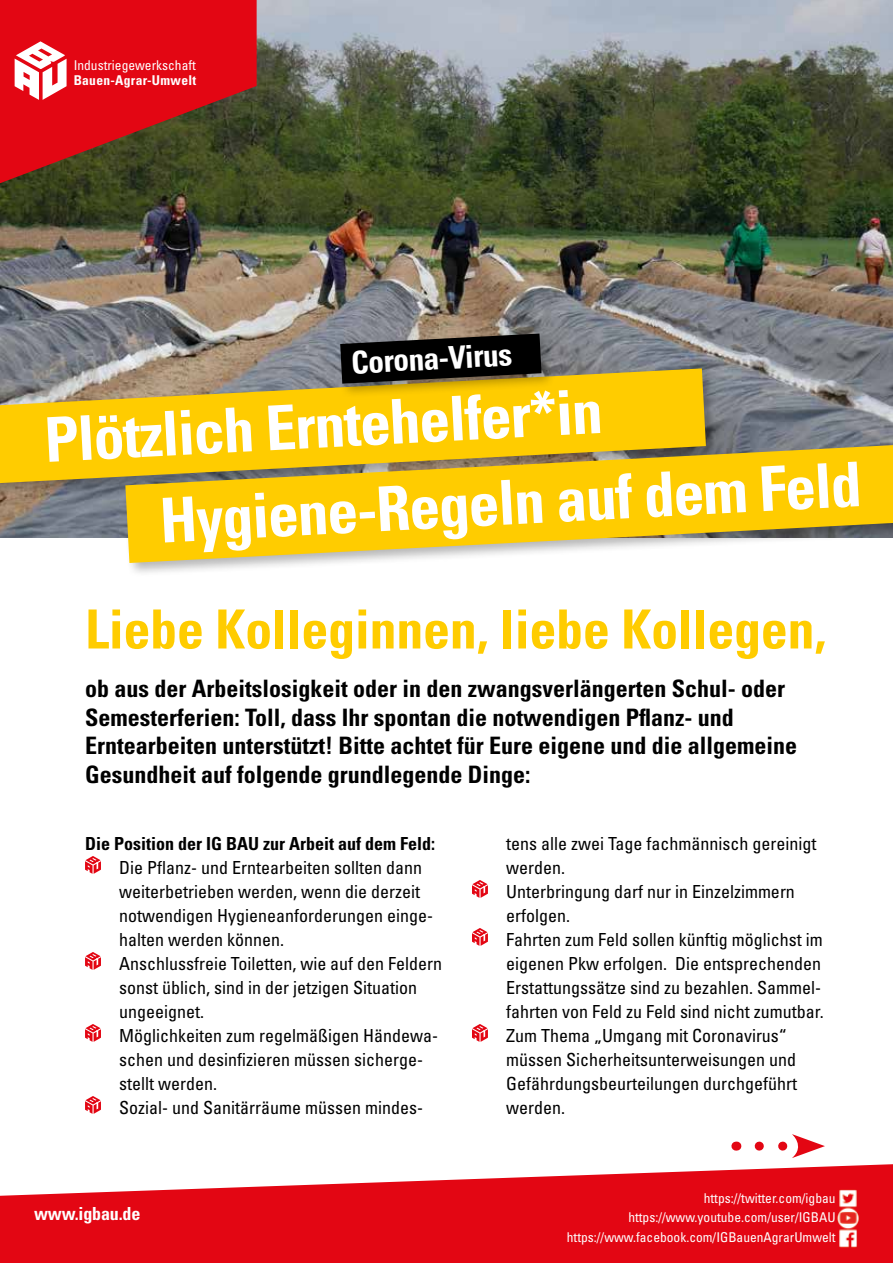
<style>
.page{position:relative;width:893px;height:1263px;background:#fff}
.page>*{position:absolute;margin:0;border:0;box-sizing:border-box;transform-origin:0 0}
.t1{font:700 condensed 61.8px/86.6px "Univers";color:#fff}
.t2{font:700 condensed 54px "Univers";letter-spacing:-.005em;color:#fc0}
.t3{font:700 condensed 31.65px "Univers";color:#fff}
.t4{font:700 condensed 24px/28.5px "Univers";color:#000}
.t5{font:condensed 18px/24px "Univers";color:#000}
.t6{font:700 condensed 18px "Univers";color:#000}
.t7{font:700 condensed 18px "Univers";letter-spacing:-.01em;color:#fff}
.t8{font:condensed 13.5px/19.5px "Univers";color:#fff;text-align:right}
.t9{font:700 condensed 13.5px "Univers";letter-spacing:.025em;color:#fff}
</style>
<div class="page">
<img style="left:0;top:0;width:893px;height:538px">
<svg style="left:85px;top:856px;width:16px;height:18px"></svg>
<svg style="left:85px;top:952px;width:16px;height:18px"></svg>
<svg style="left:85px;top:1024px;width:16px;height:18px"></svg>
<svg style="left:85px;top:1096px;width:16px;height:18px"></svg>
<svg style="left:472px;top:880px;width:16px;height:18px"></svg>
<svg style="left:472px;top:928px;width:16px;height:18px"></svg>
<svg style="left:472px;top:1024px;width:16px;height:18px"></svg>
<svg style="left:759px;top:1134px;width:66px;height:24px"></svg>
<div style="left:0;top:365px;width:721px;height:133px;background:#000;opacity:.29"></div>
<svg style="left:0;top:368px;width:706px;height:115px;background:#e8be1d"></svg>
<div style="left:122px;top:441px;width:771px;height:137px;background:#000;opacity:.29"></div>
<svg style="left:125px;top:445px;width:768px;height:118px;background:#efc72c"></svg>
<div style="left:337px;top:331px;width:219px;height:68px;background:#000;opacity:.29"></div>
<svg style="left:340px;top:334px;width:201px;height:50px;background:#201d14"></svg>
<svg style="left:0;top:0;width:257px;height:183px;background:#b41817"></svg>
<svg style="left:15px;top:41px;width:52px;height:59px"></svg>
<svg style="left:0;top:1164px;width:893px;height:99px;fill:#e30613"></svg>
<img style="left:837px;top:1187px;width:24px;height:62px">
<p class="t8" style="left:74px;top:55px;width:124px">Industriegewerkschaft</p>
<p class="t9" style="left:74px;top:72px;width:124px">Bauen-Agrar-Umwelt</p>
<h3 class="t3" style="left:350px;top:343px;width:162px;rotate:-3deg">Corona-Virus</h3>
<h1 class="t1" style="left:153px;top:390px;width:704px;text-indent:-111px;rotate:-3deg">Plötzlich Erntehelfer*in<br>Hygiene-Regeln auf dem Feld</h1>
<h2 class="t2" style="left:85px;top:596px;width:743px">Liebe Kolleginnen, liebe Kollegen,</h2>
<p class="t4" style="left:85px;top:674px;width:713px">ob aus der Arbeitslosigkeit oder in den zwangsverlängerten Schul- oder Semesterferien: Toll, dass Ihr spontan die notwendigen Pflanz- und Erntearbeiten unterstützt! Bitte achtet für Eure eigene und die allgemeine Gesundheit auf folgende grundlegende Dinge:</p>
<p class="t6" style="left:85px;top:832px;width:351px">Die Position der IG BAU zur Arbeit auf dem Feld:</p>
<p class="t5" style="left:119px;top:855px;width:325px">Die Pflanz- und Erntearbeiten sollten dann weiterbetrieben werden, wenn die derzeit notwendigen Hygieneanforderungen einge&shy;halten werden können.<br>Anschlussfreie Toiletten, wie auf den Feldern sonst üblich, sind in der jetzigen Situation ungeeignet.<br>Möglichkeiten zum regelmäßigen Händewa&shy;schen und desinfizieren müssen sicherge&shy;stellt werden.<br>Sozial- und Sanitärräume müssen mindes-</p>
<p class="t7" style="left:34px;top:1202px;width:108px">www.igbau.de</p>
<p class="t5" style="left:506px;top:831px;width:319px">tens alle zwei Tage fachmännisch gereinigt werden.<br>Unterbringung darf nur in Einzelzimmern erfolgen.<br>Fahrten zum Feld sollen künftig möglichst im eigenen Pkw erfolgen. Die entsprechenden Erstattungssätze sind zu bezahlen. Sammel&shy;fahrten von Feld zu Feld sind nicht zumutbar.<br>Zum Thema „Umgang mit Coronavirus“ müssen Sicherheitsunterweisungen und Gefährdungsbeurteilungen durchgeführt werden.</p>
<p class="t8" style="left:567px;top:1188px;width:270px">https://twitter.com/igbau https://www.youtube.com/user/IGBAU https://www.facebook.com/IGBauenAgrarUmwelt</p>
</div>
